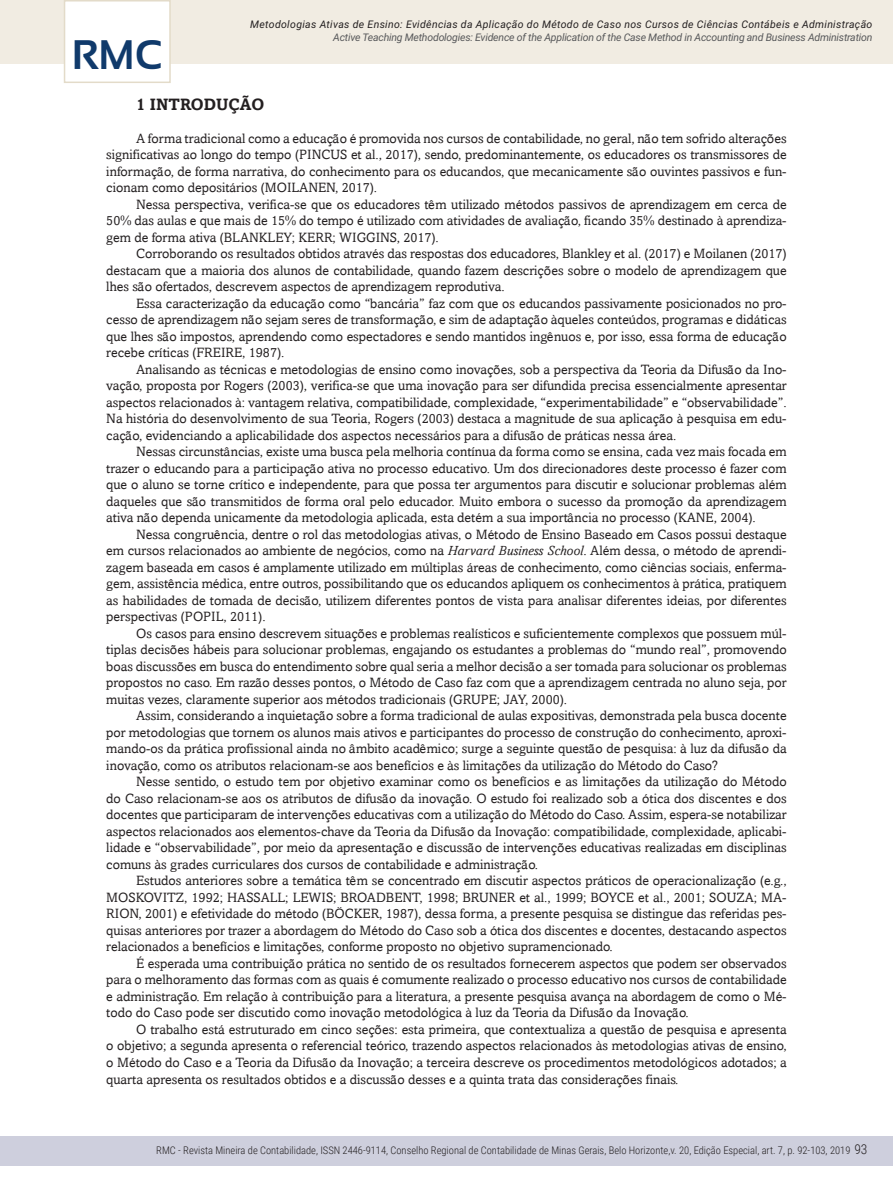
<style>
.page{position:relative;width:893px;height:1191px;background:#fff}
.page>*{position:absolute;margin:0;border:0;box-sizing:border-box;transform-origin:0 0}
.t1{font:700 41.25px "Sansation";color:#103a6b}
.intertitulo_1{font:700 16.5px "Amasis";color:#231f20}
.texto_corrido_1{font:13.5px/16.5px "Amasis";color:#231f20;text-align:justify}
.t2{font:300 13.5px "Roboto Condensed";color:#231f20}
.t3{font:300 10.5px "Roboto Condensed";color:#231f20}
.t4{font:italic 10.5px "Roboto";letter-spacing:.03em;color:#231f20}
.t5{font:italic 10.5px "Roboto";letter-spacing:-.02em;color:#57585a}
.s1{font-style:italic}
</style>
<div class="page">
<div style="left:0;top:1135px;width:893px;height:30px;background:#cecfdd"></div>
<div style="left:0;top:0;width:893px;height:64px;background:#f1ece2"></div>
<div style="left:64px;top:0;width:107px;height:83px;background:#fff;border:2px solid #e3dbc9"></div>
<p class="t4" style="left:250px;top:17px;width:624px">Metodologias Ativas de Ensino: Evidências da Aplicação do Método de Caso nos Cursos de Ciências Contábeis e Administração</p>
<p class="t5" style="left:333px;top:30px;width:541px">Active Teaching Methodologies: Evidence of the Application of the Case Method in Accounting and Business Administration</p>
<h1 class="t1" style="left:72px;top:32px;width:92px">RMC</h1>
<p class="intertitulo_1" style="left:136px;top:94px;width:130px">1 INTRODUÇÃO</p>
<p class="texto_corrido_1" style="left:106px;top:130px;width:682px;text-indent:30px">A forma tradicional como a educação é promovida nos cursos de contabilidade, no geral, não tem sofrido alterações significativas ao longo do tempo (PINCUS et al., 2017), sendo, predominantemente, os educadores os transmissores de informação, de forma narrativa, do conhecimento para os educandos, que mecanicamente são ouvintes passivos e fun&shy;cionam como depositários (MOILANEN, 2017).</p>
<p class="texto_corrido_1" style="left:106px;top:196px;width:682px;text-indent:30px">Nessa perspectiva, verifica-se que os educadores têm utilizado métodos passivos de aprendizagem em cerca de 50% das aulas e que mais de 15% do tempo é utilizado com atividades de avaliação, ficando 35% destinado à aprendiza&shy;gem de forma ativa (BLANKLEY; KERR; WIGGINS, 2017).</p>
<p class="texto_corrido_1" style="left:106px;top:245px;width:682px;text-indent:30px">Corroborando os resultados obtidos através das respostas dos educadores, Blankley et al. (2017) e Moilanen (2017) destacam que a maioria dos alunos de contabilidade, quando fazem descrições sobre o modelo de aprendizagem que lhes são ofertados, descrevem aspectos de aprendizagem reprodutiva.</p>
<p class="texto_corrido_1" style="left:106px;top:295px;width:682px;text-indent:30px">Essa caracterização da educação como “bancária” faz com que os educandos passivamente posicionados no pro&shy;cesso de aprendizagem não sejam seres de transformação, e sim de adaptação àqueles conteúdos, programas e didáticas que lhes são impostos, aprendendo como espectadores e sendo mantidos ingênuos e, por isso, essa forma de educação recebe críticas (FREIRE, 1987).</p>
<p class="texto_corrido_1" style="left:106px;top:361px;width:682px;text-indent:30px">Analisando as técnicas e metodologias de ensino como inovações, sob a perspectiva da Teoria da Difusão da Ino&shy;vação, proposta por Rogers (2003), verifica-se que uma inovação para ser difundida precisa essencialmente apresentar aspectos relacionados à: vantagem relativa, compatibilidade, complexidade, “experimentabilidade” e “observabilidade”.<br>Na história do desenvolvimento de sua Teoria, Rogers (2003) destaca a magnitude de sua aplicação à pesquisa em edu&shy;cação, evidenciando a aplicabilidade dos aspectos necessários para a difusão de práticas nessa área.</p>
<p class="texto_corrido_1" style="left:106px;top:443px;width:682px;text-indent:30px">Nessas circunstâncias, existe uma busca pela melhoria contínua da forma como se ensina, cada vez mais focada em trazer o educando para a participação ativa no processo educativo. Um dos direcionadores deste processo é fazer com que o aluno se torne crítico e independente, para que possa ter argumentos para discutir e solucionar problemas além daqueles que são transmitidos de forma oral pelo educador. Muito embora o sucesso da promoção da aprendizagem ativa não dependa unicamente da metodologia aplicada, esta detém a sua importância no processo (KANE, 2004).</p>
<p class="texto_corrido_1" style="left:106px;top:526px;width:682px;text-indent:30px">Nessa congruência, dentre o rol das metodologias ativas, o Método de Ensino Baseado em Casos possui destaque em cursos relacionados ao ambiente de negócios, como na <span class="s1">Harvard Business School</span>. Além dessa, o método de aprendi&shy;zagem baseada em casos é amplamente utilizado em múltiplas áreas de conhecimento, como ciências sociais, enferma&shy;gem, assistência médica, entre outros, possibilitando que os educandos apliquem os conhecimentos à prática, pratiquem as habilidades de tomada de decisão, utilizem diferentes pontos de vista para analisar diferentes ideias, por diferentes perspectivas (POPIL, 2011).</p>
<p class="texto_corrido_1" style="left:106px;top:625px;width:682px;text-indent:30px">Os casos para ensino descrevem situações e problemas realísticos e suficientemente complexos que possuem múl&shy;tiplas decisões hábeis para solucionar problemas, engajando os estudantes a problemas do “mundo real”, promovendo boas discussões em busca do entendimento sobre qual seria a melhor decisão a ser tomada para solucionar os problemas propostos no caso. Em razão desses pontos, o Método de Caso faz com que a aprendizagem centrada no aluno seja, por muitas vezes, claramente superior aos métodos tradicionais (GRUPE; JAY, 2000).</p>
<p class="texto_corrido_1" style="left:106px;top:707px;width:682px;text-indent:30px">Assim, considerando a inquietação sobre a forma tradicional de aulas expositivas, demonstrada pela busca docente por metodologias que tornem os alunos mais ativos e participantes do processo de construção do conhecimento, aproxi&shy;mando-os da prática profissional ainda no âmbito acadêmico; surge a seguinte questão de pesquisa: à luz da difusão da inovação, como os atributos relacionam-se aos benefícios e às limitações da utilização do Método do Caso?</p>
<p class="texto_corrido_1" style="left:106px;top:773px;width:682px;text-indent:30px">Nesse sentido, o estudo tem por objetivo examinar como os benefícios e as limitações da utilização do Método do Caso relacionam-se aos os atributos de difusão da inovação. O estudo foi realizado sob a ótica dos discentes e dos docentes que participaram de intervenções educativas com a utilização do Método do Caso. Assim, espera-se notabilizar aspectos relacionados aos elementos-chave da Teoria da Difusão da Inovação: compatibilidade, complexidade, aplicabi&shy;lidade e “observabilidade”, por meio da apresentação e discussão de intervenções educativas realizadas em disciplinas comuns às grades curriculares dos cursos de contabilidade e administração.</p>
<p class="texto_corrido_1" style="left:106px;top:872px;width:682px;text-indent:30px">Estudos anteriores sobre a temática têm se concentrado em discutir aspectos práticos de operacionalização (e.g., MOSKOVITZ, 1992; HASSALL; LEWIS; BROADBENT, 1998; BRUNER et al., 1999; BOYCE et al., 2001; SOUZA; MA-RION, 2001) e efetividade do método (BÖCKER, 1987), dessa forma, a presente pesquisa se distingue das referidas pes&shy;quisas anteriores por trazer a abordagem do Método do Caso sob a ótica dos discentes e docentes, destacando aspectos relacionados a benefícios e limitações, conforme proposto no objetivo supramencionado.</p>
<p class="texto_corrido_1" style="left:106px;top:955px;width:682px;text-indent:30px">É esperada uma contribuição prática no sentido de os resultados fornecerem aspectos que podem ser observados para o melhoramento das formas com as quais é comumente realizado o processo educativo nos cursos de contabilidade e administração. Em relação à contribuição para a literatura, a presente pesquisa avança na abordagem de como o Mé&shy;todo do Caso pode ser discutido como inovação metodológica à luz da Teoria da Difusão da Inovação.</p>
<p class="texto_corrido_1" style="left:106px;top:1021px;width:682px;text-indent:30px">O trabalho está estruturado em cinco seções: esta primeira, que contextualiza a questão de pesquisa e apresenta o objetivo; a segunda apresenta o referencial teórico, trazendo aspectos relacionados às metodologias ativas de ensino, o Método do Caso e a Teoria da Difusão da Inovação; a terceira descreve os procedimentos metodológicos adotados; a quarta apresenta os resultados obtidos e a discussão desses e a quinta trata das considerações finais.</p>
<p class="t2" style="left:854px;top:1140px;width:15px">93</p>
<p class="t3" style="left:156px;top:1143px;width:696px">RMC - Revista Mineira de Contabilidade, ISSN 2446-9114, Conselho Regional de Contabilidade de Minas Gerais, Belo Horizonte,v. 20, Edição Especial, art. 7, p. 92-103, 2019</p>
</div>
